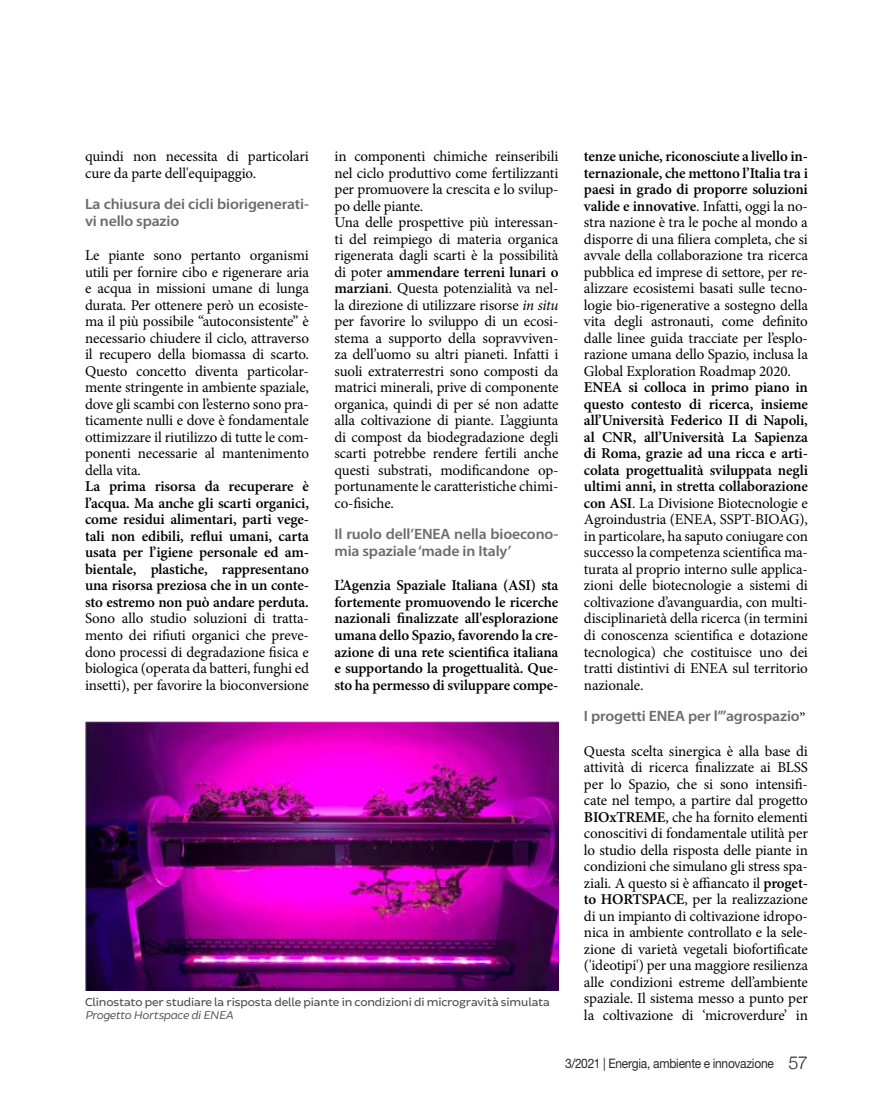
<style>
.page{position:relative;width:893px;height:1106px;background:#fff}
.page>*{position:absolute;margin:0;border:0;box-sizing:border-box;transform-origin:0 0}
._3_col_base_ok{font:15px/16.5px "Minion Pro";letter-spacing:-.01em;color:#000;text-align:justify}
._3_col_base_ok-2{font:600 15px/16.5px "Minion Pro";letter-spacing:-.01em;color:#000;text-align:justify}
._3_col_base_ok-3{font:600 15px/16.5px "Myriad Pro";letter-spacing:-.01em;color:#6d6c6c;scale:1.05 1}
.t1{font:13.05px "Helvetica Neue LT Std";letter-spacing:-.02em;color:#282827;scale:.92 1}
.Body_Text___Table{font:12px "Brocha";letter-spacing:-.01em;color:#4a4a49}
.Body_Text___Table-2{font:italic 12px "Brocha";letter-spacing:-.01em;color:#4a4a49}
.s1{font-weight:400}
.s2{font-weight:600}
.s3{font-style:italic}
.s4{font-family:"Minion Pro";font-weight:400;color:#000}
.s5{font-family:"Helvetica Neue";font-weight:300;font-size:18px}
</style>
<div class="page">
<img style="left:85px;top:721px;width:473px;height:269px">
<p class="_3_col_base_ok" style="left:85px;top:148px;width:225px">quindi non necessita di particolari cure da parte dell'equipaggio.</p>
<p class="_3_col_base_ok-3" style="left:85px;top:196px;width:215px">La chiusura dei cicli biorigenerati&shy;vi nello spazio</p>
<p class="_3_col_base_ok" style="left:85px;top:247px;width:225px">Le piante sono pertanto organismi utili per fornire cibo e rigenerare aria e acqua in missioni umane di lunga durata. Per ottenere però un ecosiste&shy;ma il più possibile “autoconsistente” è necessario chiudere il ciclo, attraverso il recupero della biomassa di scarto.<br>Questo concetto diventa particolar&shy;mente stringente in ambiente spaziale, dove gli scambi con l’esterno sono pra&shy;ticamente nulli e dove è fondamentale ottimizzare il riutilizzo di tutte le com&shy;ponenti necessarie al mantenimento della vita.</p>
<p class="_3_col_base_ok-2" style="left:85px;top:478px;width:225px">La prima risorsa da recuperare è l’acqua. Ma anche gli scarti organici, come residui alimentari, parti vege&shy;tali non edibili, reflui umani, carta usata per l’igiene personale ed am&shy;bientale, plastiche, rappresentano una risorsa preziosa che in un conte&shy;sto estremo non può andare perduta.<br><span class="s1">Sono allo studio soluzioni di tratta&shy;mento dei rifiuti organici che preve&shy;dono processi di degradazione fisica e biologica (operata da batteri, funghi ed insetti), per favorire la bioconversione</span></p>
<p class="_3_col_base_ok" style="left:334px;top:148px;width:225px">in componenti chimiche reinseribili nel ciclo produttivo come fertilizzanti per promuovere la crescita e lo svilup&shy;po delle piante.</p>
<p class="_3_col_base_ok" style="left:334px;top:214px;width:225px">Una delle prospettive più interessan&shy;ti del reimpiego di materia organica rigenerata dagli scarti è la possibilità di poter <span class="s2">ammendare terreni lunari o marziani</span>. Questa potenzialità va nel&shy;la direzione di utilizzare risorse <span class="s3">in situ </span>per favorire lo sviluppo di un ecosi&shy;stema a supporto della sopravviven&shy;za dell’uomo su altri pianeti. Infatti i suoli extraterrestri sono composti da matrici minerali, prive di componente organica, quindi di per sé non adatte alla coltivazione di piante. L’aggiunta di compost da biodegradazione degli scarti potrebbe rendere fertili anche questi substrati, modificandone op&shy;portunamente le caratteristiche chimi&shy;co-fisiche.</p>
<p class="_3_col_base_ok-3" style="left:334px;top:526px;width:215px">Il ruolo dell’ENEA nella bioecono&shy;mia spaziale ‘made in Italy’</p>
<p class="_3_col_base_ok-2" style="left:334px;top:577px;width:225px">L’Agenzia Spaziale Italiana (ASI) sta fortemente promuovendo le ricerche nazionali finalizzate all'esplorazione umana dello Spazio, favorendo la cre&shy;azione di una rete scientifica italiana e supportando la progettualità. Que&shy;sto ha permesso di sviluppare compe-</p>
<p class="Body_Text___Table" style="left:85px;top:994px;width:466px">Clinostato per studiare la risposta delle piante in condizioni di microgravità simulata</p>
<p class="Body_Text___Table-2" style="left:85px;top:1008px;width:150px">Progetto Hortspace di ENEA</p>
<p class="_3_col_base_ok" style="left:584px;top:148px;width:225px"><span class="s2">tenze uniche, riconosciute a livello in&shy;ternazionale, che mettono l’Italia tra i paesi in grado di proporre soluzioni valide e innovative</span>. Infatti, oggi la no&shy;stra nazione è tra le poche al mondo a disporre di una filiera completa, che si avvale della collaborazione tra ricerca pubblica ed imprese di settore, per re&shy;alizzare ecosistemi basati sulle tecno&shy;logie bio-rigenerative a sostegno della vita degli astronauti, come definito dalle linee guida tracciate per l’esplo&shy;razione umana dello Spazio, inclusa la Global Exploration Roadmap 2020.</p>
<p class="_3_col_base_ok" style="left:584px;top:379px;width:225px"><span class="s2">ENEA si colloca in primo piano in questo contesto di ricerca, insieme all’Università Federico II di Napoli, al CNR, all’Università La Sapienza di Roma, grazie ad una ricca e arti&shy;colata progettualità sviluppata negli ultimi anni, in stretta collaborazione con ASI</span>. La Divisione Biotecnologie e Agroindustria (ENEA, SSPT-BIOAG), in particolare, ha saputo coniugare con successo la competenza scientifica ma&shy;turata al proprio interno sulle applica&shy;zioni delle biotecnologie a sistemi di coltivazione d’avanguardia, con multi&shy;disciplinarietà della ricerca (in termini di conoscenza scientifica e dotazione tecnologica) che costituisce uno dei tratti distintivi di ENEA sul territorio nazionale.</p>
<p class="_3_col_base_ok-3" style="left:584px;top:707px;width:213px">I progetti ENEA per l’”agrospazio<span class="s4">”</span></p>
<p class="_3_col_base_ok" style="left:584px;top:742px;width:225px">Questa scelta sinergica è alla base di attività di ricerca finalizzate ai BLSS per lo Spazio, che si sono intensifi&shy;cate nel tempo, a partire dal progetto <span class="s2">BIOxTREME</span>, che ha fornito elementi conoscitivi di fondamentale utilità per lo studio della risposta delle piante in condizioni che simulano gli stress spa&shy;ziali. A questo si è affiancato il <span class="s2">proget&shy;to HORTSPACE</span>, per la realizzazione di un impianto di coltivazione idropo&shy;nica in ambiente controllato e la sele&shy;zione di varietà vegetali biofortificate ('ideotipi') per una maggiore resilienza alle condizioni estreme dell’ambiente spaziale. Il sistema messo a punto per la coltivazione di ‘microverdure’ in</p>
<p class="t1" style="left:565px;top:1056px;width:266px">3/2021 | Energia, ambiente e innovazione <span class="s5">57</span></p>
</div>
